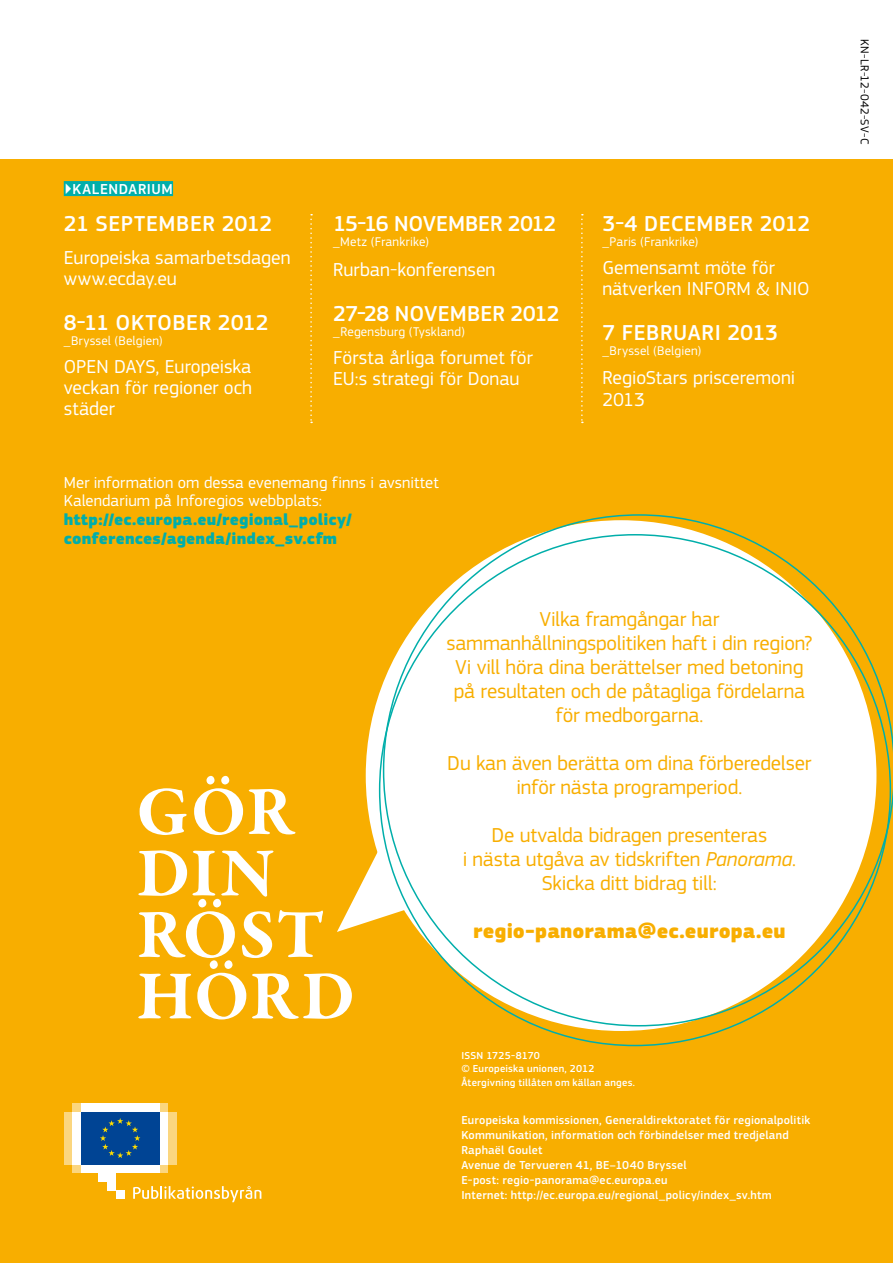
<style>
.page{position:relative;width:893px;height:1263px;background:#fff}
.page>*{position:absolute;margin:0;border:0;box-sizing:border-box;transform-origin:0 0}
.t1{font:700 70.5px/61.5px "Garamond Premr Pro";letter-spacing:.01em;color:#fff}
.t2{font:500 22.5px "PF Square Sans Pro";letter-spacing:-.005em;color:#fff}
.t3{font:21px/24px "PF Square Sans Pro";letter-spacing:-.01em;color:#f8ae00;text-align:center}
.t4{font:900 21px "PF Square Sans Pro";letter-spacing:.005em;color:#f8ae00}
.t5{font:19.5px/21px "PF Square Sans Pro";color:#fff}
.t6{font:16.5px/18.8px "PF Square Sans Pro";letter-spacing:.005em;color:#fff}
.t7{font:900 16.5px/18.8px "PF Square Sans Pro";letter-spacing:.01em;color:#00aeaa}
.t8{font:500 15px "PF Square Sans Pro";color:#fff}
.t9{font:13.05px "PF Square Sans Pro";letter-spacing:.015em;color:#fff}
.t10{font:500 12px/15px "PF Square Sans Pro";letter-spacing:.02em;color:#fff}
.t11{font:12px "PF Square Sans Pro";letter-spacing:.035em;color:#000}
.t12{font:500 10.5px/13.5px "PF Square Sans Pro";letter-spacing:.02em;color:#fff}
.s1{font-style:italic}
</style>
<div class="page">
<div style="left:0;top:159px;width:893px;height:1104px;background:#f8ae00"></div>
<svg style="left:337px;top:837px;width:46px;height:95px"></svg>
<svg style="left:383px;top:514px;width:510px;height:512px"></svg>
<svg style="left:310px;top:214px;width:2px;height:209px"></svg>
<svg style="left:581px;top:214px;width:2px;height:209px"></svg>
<svg style="left:72px;top:1164px;width:96px;height:9px"></svg>
<svg style="left:72px;top:1103px;width:96px;height:9px"></svg>
<div style="left:81px;top:1103px;width:78px;height:9px;background:#fff"></div>
<div style="left:81px;top:1164px;width:78px;height:9px;background:#fff"></div>
<div style="left:159px;top:1112px;width:9px;height:52px;background:#fff"></div>
<div style="left:168px;top:1112px;width:9px;height:52px;background:#fbd67f"></div>
<div style="left:72px;top:1112px;width:9px;height:52px;background:#fff"></div>
<div style="left:64px;top:1112px;width:8px;height:52px;background:#fbd67f"></div>
<div style="left:98px;top:1164px;width:18px;height:17px;background:#fff"></div>
<div style="left:107px;top:1164px;width:9px;height:26px;background:#fff"></div>
<div style="left:116px;top:1190px;width:8px;height:9px;background:#fff"></div>
<div style="left:81px;top:1112px;width:78px;height:52px;background:#004494"></div>
<svg style="left:100px;top:1118px;width:40px;height:40px"></svg>
<svg style="left:133px;top:1186px;width:128px;height:16px"></svg>
<div style="left:64px;top:181px;width:109px;height:15px;background:#00aeaa"></div>
<p class="t8" style="left:64px;top:180px;width:47px">▶KALENDARIUM</p>
<p class="t2" style="left:64px;top:210px;width:85px">21 SEPTEM</p>
<p class="t2" style="left:176px;top:210px;width:98px">BER 2012</p>
<p class="t5" style="left:64px;top:247px;width:228px">Europeiska samarbetsdagen www.ecday.eu</p>
<p class="t2" style="left:64px;top:309px;width:67px">8-11 OKTO</p>
<p class="t2" style="left:172px;top:309px;width:98px">BER 2012</p>
<p class="t9" style="left:64px;top:333px;width:100px">_Bryssel (Belgien)</p>
<p class="t5" style="left:64px;top:357px;width:190px;text-align:justify">OPEN DAYS, Europeiska veckan för regioner och städer</p>
<p class="t2" style="left:333px;top:210px;width:76px">15-16 NOVEM</p>
<p class="t2" style="left:465px;top:210px;width:93px">BER 2012</p>
<p class="t9" style="left:333px;top:234px;width:97px">_Metz (Frankrike)</p>
<p class="t5" style="left:333px;top:259px;width:164px">Rurban-konferensen</p>
<p class="t2" style="left:333px;top:300px;width:77px">27-28 NOVEM</p>
<p class="t2" style="left:467px;top:300px;width:94px">BER 2012</p>
<p class="t9" style="left:333px;top:324px;width:133px">_Regensburg (Tyskland)</p>
<p class="t5" style="left:333px;top:348px;width:201px">Första årliga forumet för<br>EU:s strategi för Donau</p>
<p class="t6" style="left:64px;top:473px;width:376px">Mer information om dessa evenemang finns i avsnittet<br>Kalendarium på Inforegios webbplats:</p>
<p class="t7" style="left:64px;top:511px;width:289px">http://ec.europa.eu/regional_policy/ conferences/agenda/index_sv.cfm</p>
<p class="t2" style="left:602px;top:210px;width:210px">3-4 DECEM BER 2012</p>
<p class="t9" style="left:602px;top:234px;width:97px">_Paris (Frankrike)</p>
<p class="t5" style="left:602px;top:258px;width:209px">Gemensamt möte för nätverken INFORM &amp; INIO</p>
<p class="t2" style="left:602px;top:320px;width:71px">7 FEBRUARI</p>
<p class="t2" style="left:727px;top:320px;width:52px">2013</p>
<p class="t9" style="left:602px;top:343px;width:100px">_Bryssel (Belgien)</p>
<p class="t5" style="left:602px;top:366px;width:194px;line-height:22.5px">RegioStars prisceremoni<br>2013</p>
<h1 class="t1" style="left:136px;top:782px;width:220px">GÖR<br>DIN<br>RÖST<br>HÖRD</h1>
<p class="t3" style="left:446px;top:607px;width:367px">Vilka framgångar har sammanhållningspolitiken haft i din region?<br>Vi vill höra dina berättelser med betoning på resultaten och de påtagliga fördelarna för medborgarna.</p>
<p class="t3" style="left:447px;top:751px;width:366px">Du kan även berätta om dina förberedelser inför nästa programperiod.</p>
<p class="t3" style="left:463px;top:823px;width:335px">De utvalda bidragen presenteras<br>i nästa utgåva av tidskriften <span class="s1">Panorama</span>.<br>Skicka ditt bidrag till:</p>
<p class="t4" style="left:473px;top:918px;width:314px">regio-panorama@ec.europa.eu</p>
<p class="t12" style="left:461px;top:1048px;width:175px;text-indent:25px">1725-8170<br>© Europeiska unionen, 2012<br>Återgivning tillåten om källan anges.</p>
<p class="t12" style="left:461px;top:1048px;width:7px">ISSN</p>
<p class="t10" style="left:461px;top:1113px;width:350px">Europeiska kommissionen, Generaldirektoratet för regionalpolitik Kommunikation, information och förbindelser med tredjeland Raphaël Goulet<br>Avenue de Tervueren 41, BE–1040 Bryssel<br>E-post: regio-panorama@ec.europa.eu<br>I nternet: http://ec.europa.eu/regional_policy/index_sv.htm</p>
<p class="t11" style="left:872px;top:39px;width:106px;rotate:90deg">KN-LR-12-042-SV-C</p>
</div>
